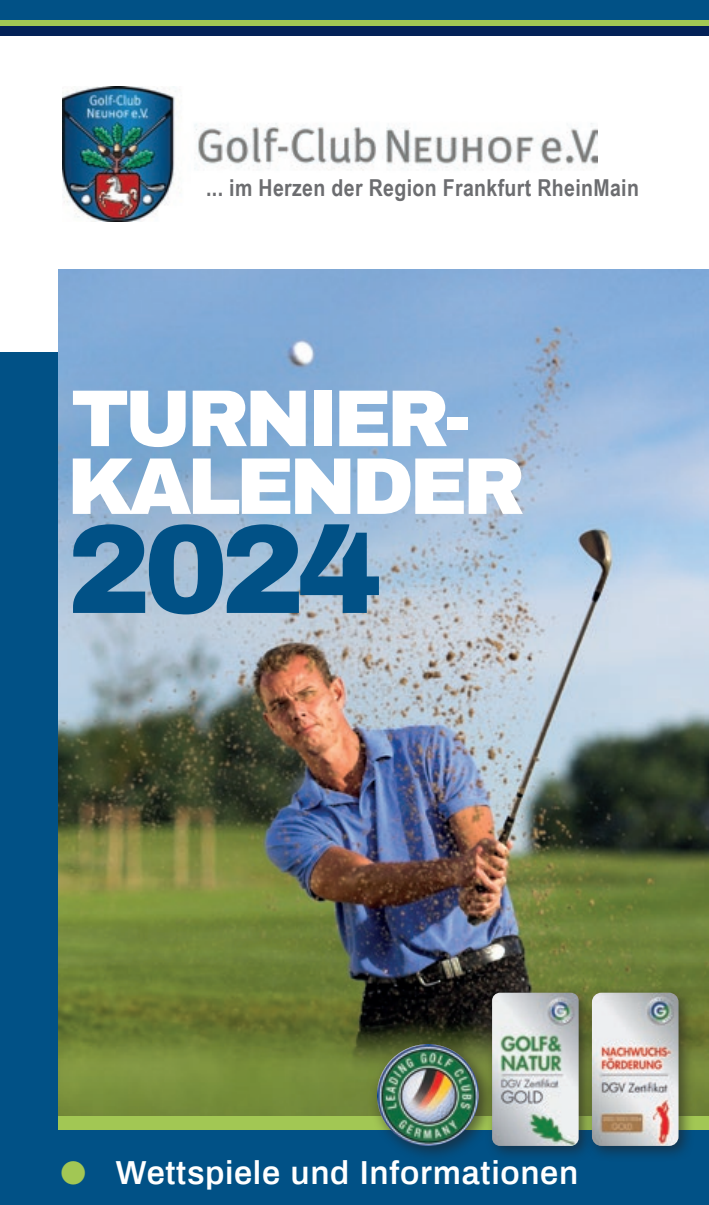
<style>
.page{position:relative;width:709px;height:1205px;background:#fff}
.page>*{position:absolute;margin:0;border:0;box-sizing:border-box;transform-origin:0 0}
.t1{font:900 126.5px "Archivo";color:#015186}
.t2{font:900 80.5px/67.8px "Archivo";letter-spacing:-.06em;color:#fff}
.t3{font:600 32.5px "Archivo";letter-spacing:.02em;color:#fff}
.t4{font:700 23.25px "Arial Narrow";letter-spacing:.015em;color:#6c6d70}
.s1{color:#a2c754}
</style>
<div class="page">
<div style="left:0;top:353px;width:709px;height:852px;background:#015186"></div>
<img style="left:59px;top:269px;width:650px;height:847px">
<div style="left:0;top:0;width:709px;height:23px;background:#015186"></div>
<div style="left:0;top:23px;width:709px;height:12px;background:#032157"></div>
<div style="left:59px;top:1116px;width:650px;height:14px;background:#a2c754"></div>
<div style="left:0;top:20px;width:709px;height:6px;background:#a2c754"></div>
<div style="left:484px;top:985px;width:111px;height:177px;background:#231f20;opacity:.6"></div>
<img style="left:492px;top:992px;width:86px;height:154px">
<div style="left:584px;top:985px;width:111px;height:177px;background:#231f20;opacity:.6"></div>
<img style="left:592px;top:992px;width:86px;height:154px">
<div style="left:369px;top:1036px;width:127px;height:127px;background:#231f20;opacity:.6"></div>
<img style="left:377px;top:1044px;width:102px;height:102px;border-radius:50px">
<img style="left:62px;top:86px;width:114px;height:136px">
<img style="left:194px;top:123px;width:403px;height:47px">
<p class="t4" style="left:206px;top:170px;width:434px">... im Herzen der Region Frankfurt RheinMain</p>
<h2 class="t2" style="left:67px;top:384px;width:460px">TURNIER-<br>KALENDER</h2>
<h1 class="t1" style="left:67px;top:492px;width:316px">2024</h1>
<h3 class="t3" style="left:60px;top:1150px;width:519px"><span class="s1">●</span> Wettspiele und Informationen</h3>
</div>
